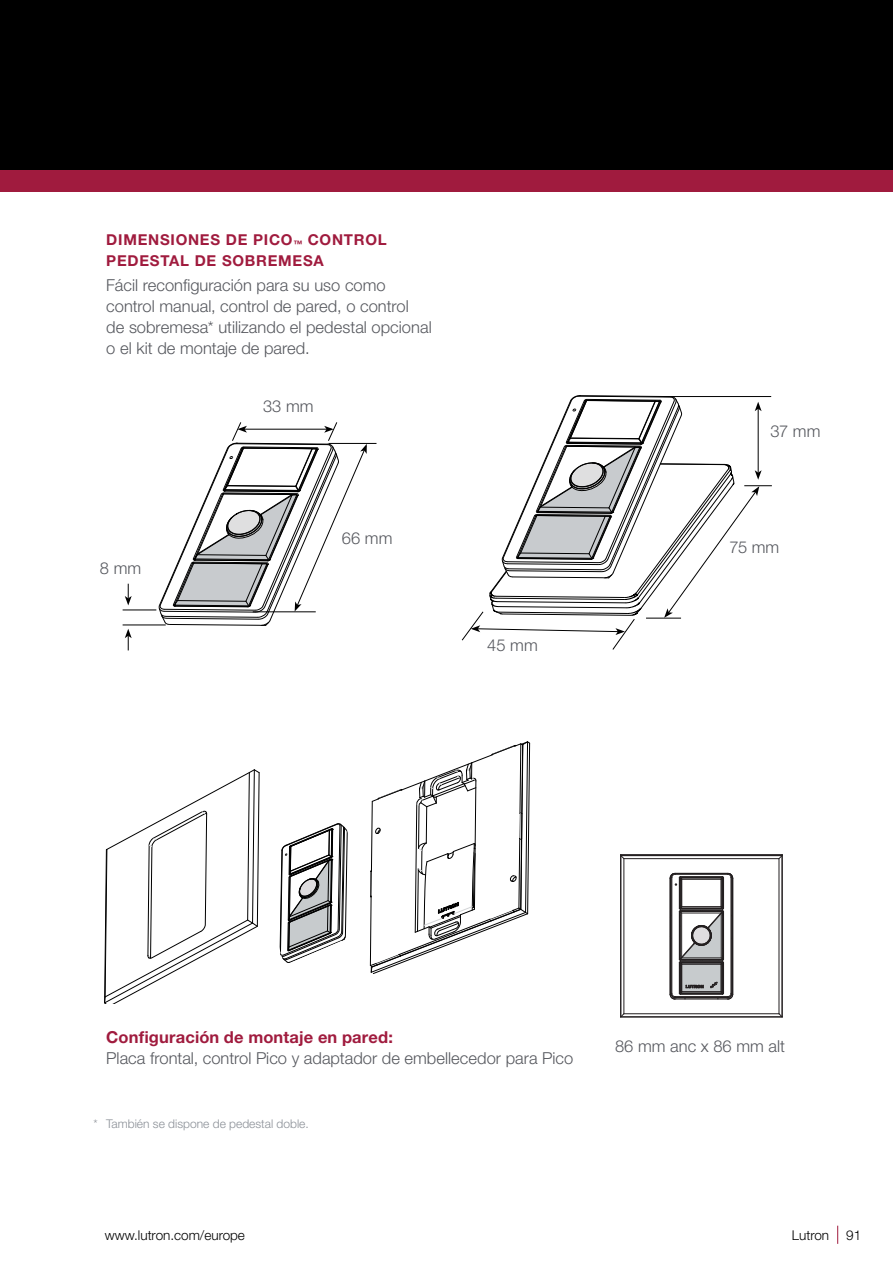
<style>
.page{position:relative;width:893px;height:1263px;background:#fff}
.page>*{position:absolute;margin:0;border:0;box-sizing:border-box;transform-origin:0 0}
.t1{font:300 16.5px/21px "Helvetica Neue LT Std";color:#56585e}
.t2{font:700 16.5px "Helvetica Neue LT Std";letter-spacing:.01em;color:#a01b3e}
.t3{font:700 15px/21px "Helvetica Neue LT Std";letter-spacing:.05em;color:#a01b3e}
.t4{font:300 13.5px "Helvetica Neue";color:#000}
.t5{font:300 12px "Helvetica Neue LT Std";color:#8b9097}
</style>
<div class="page">
<div style="left:0;top:0;width:893px;height:170px;background:#000"></div>
<div style="left:0;top:170px;width:893px;height:21px;background:#a01b3e"></div>
<svg style="left:837px;top:1226px;width:1px;height:18px"></svg>
<hr style="left:123px;top:610px;width:33px;height:1px;background:#000">
<hr style="left:123px;top:625px;width:43px;height:1px;background:#000">
<svg style="left:125px;top:629px;width:7px;height:21px"></svg>
<svg style="left:125px;top:584px;width:7px;height:21px"></svg>
<hr style="left:328px;top:443px;width:48px;height:1px;background:#000">
<svg style="left:159px;top:422px;width:208px;height:204px"></svg>
<svg style="left:461px;top:395px;width:311px;height:255px"></svg>
<hr style="left:621px;top:1017px;width:161px;height:1px;background:#231f20">
<svg style="left:620px;top:854px;width:163px;height:163px"></svg>
<svg style="left:104px;top:769px;width:156px;height:235px"></svg>
<svg style="left:369px;top:741px;width:162px;height:233px"></svg>
<svg style="left:280px;top:823px;width:68px;height:140px"></svg>
<p class="t3" style="left:106px;top:231px;width:282px">DIMENSIONES DE PICO<sub>™</sub> CONTROL<br>PEDESTAL DE SOBREMESA</p>
<p class="t1" style="left:106px;top:276px;width:327px">Fácil reconfiguración para su uso como control manual, control de pared, o control<br>de sobremesa* utilizando el pedestal opcional o el kit de montaje de pared.</p>
<p class="t1" style="left:100px;top:559px;width:43px">8 mm</p>
<p class="t1" style="left:263px;top:398px;width:52px">33 mm</p>
<p class="t1" style="left:342px;top:530px;width:52px">66 mm</p>
<p class="t1" style="left:487px;top:637px;width:52px">45 mm</p>
<p class="t1" style="left:770px;top:423px;width:51px">37 mm</p>
<p class="t1" style="left:730px;top:538px;width:51px">75 mm</p>
<p class="t2" style="left:106px;top:1031px;width:288px">Configuración de montaje en pared:</p>
<p class="t1" style="left:106px;top:1049px;width:468px">Placa frontal, control Pico y adaptador de embellecedor para Pico</p>
<p class="t5" style="left:94px;top:1119px;width:217px">* También se dispone de pedestal doble.</p>
<p class="t1" style="left:615px;top:1038px;width:171px">86 mm anc x 86 mm alt</p>
<p class="t4" style="left:105px;top:1230px;width:142px">www.lutron.com/europe</p>
<p class="t4" style="left:792px;top:1230px;width:39px">Lutron</p>
<p class="t4" style="left:846px;top:1230px;width:17px">91</p>
</div>
